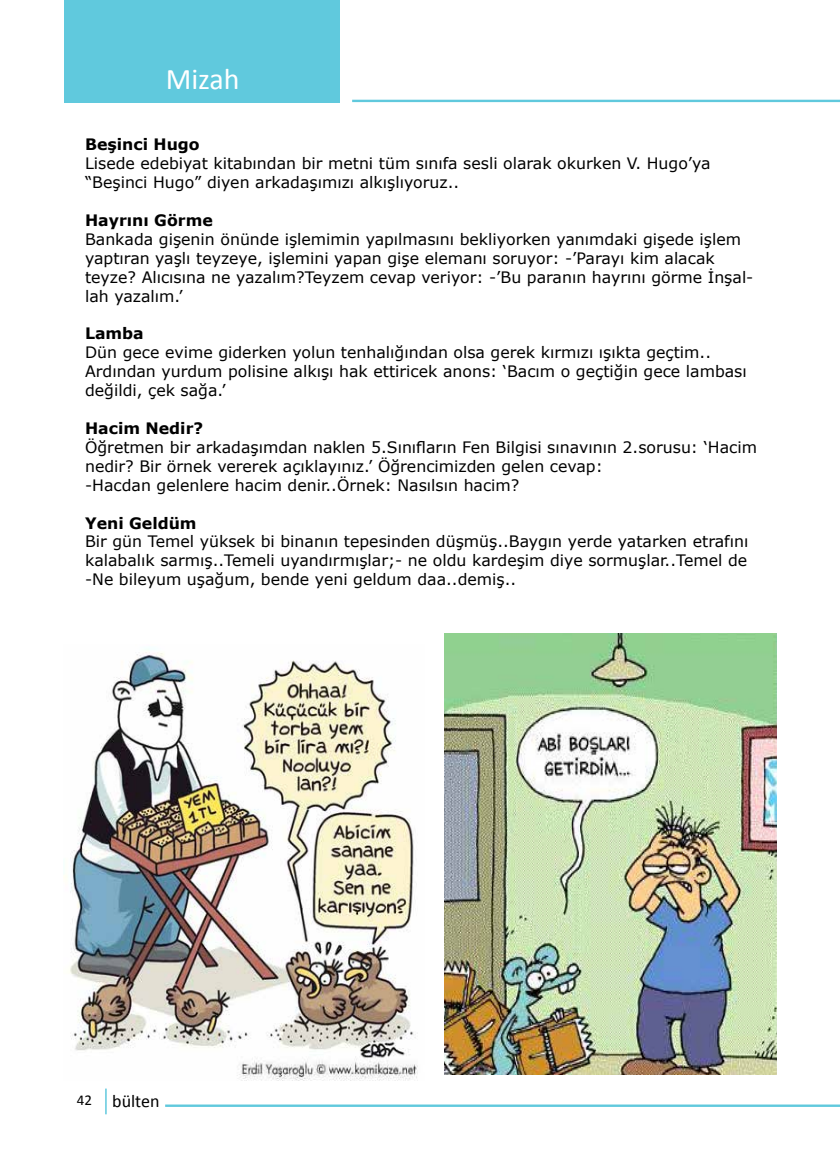
<style>
.page{position:relative;width:840px;height:1170px;background:#fff}
.page>*{position:absolute;margin:0;border:0;box-sizing:border-box;transform-origin:0 0}
.t1{font:30px "Calibri";color:#fff}
.t2{font:18px "Calibri";color:#000}
.t3{font:15.75px/18.9px "Verdana";color:#000}
.t4{font:700 15.75px "Verdana";color:#000}
.s1{font-size:15px}
</style>
<div class="page">
<hr style="left:352px;top:100px;width:488px;height:2px;background:#60c9dd">
<hr style="left:165px;top:1104px;width:675px;height:2px;background:#60c9dd">
<div style="left:64px;top:0;width:276px;height:102px;background:#60c9dd"></div>
<hr style="left:105px;top:1088px;width:2px;height:26px;background:#60c9dd">
<img style="left:64px;top:648px;width:354px;height:432px">
<img style="left:445px;top:634px;width:331px;height:440px">
<h1 class="t1" style="left:166px;top:61px;width:76px">Mizah</h1>
<p class="t4" style="left:85px;top:134px;width:116px">Beşinci Hugo</p>
<p class="t3" style="left:85px;top:153px;width:627px">Lisede edebiyat kitabından bir metni tüm sınıfa sesli olarak okurken V. Hugo’ya “Beşinci Hugo” diyen arkadaşımızı alkışlıyoruz..</p>
<p class="t4" style="left:85px;top:210px;width:129px">Hayrını Görme</p>
<p class="t3" style="left:85px;top:229px;width:670px">Bankada gişenin önünde işlemimin yapılmasını bekliyorken yanımdaki gişede işlem yaptıran yaşlı teyzeye, işlemini yapan gişe elemanı soruyor: -’Parayı kim alacak teyze? Alıcısına ne yazalım?Teyzem cevap veriyor: -’Bu paranın hayrını görme İnşal&shy;lah yazalım.’</p>
<p class="t4" style="left:85px;top:323px;width:60px">Lamba</p>
<p class="t3" style="left:85px;top:342px;width:663px">Dün gece evime giderken yolun tenhalığından olsa gerek kırmızı ışıkta geçtim..<br>Ardından yurdum polisine alkışı hak ettiricek anons: ‘Bacım o geçtiğin gece lambası değildi, çek sağa.’</p>
<p class="t4" style="left:85px;top:418px;width:120px">Hacim Nedir?</p>
<p class="t3" style="left:85px;top:437px;width:673px">Öğretmen bir arkadaşımdan naklen 5.Sınıfların Fen Bilgisi sınavının 2.sorusu: ‘Hacim nedir? Bir örnek vererek açıklayınız.’ Öğrencimizden gelen cevap:<br>-Hacdan gelenlere hacim denir..Örnek: Nasılsın hacim?</p>
<p class="t4" style="left:85px;top:512px;width:113px">Yeni Geldüm</p>
<p class="t3" style="left:85px;top:531px;width:665px;text-align:justify">Bir gün Temel yüksek bi binanın tepesinden düşmüş..Baygın yerde yatarken etrafını kalabalık sarmış..Temeli uyandırmışlar;- ne oldu kardeşim diye sormuşlar..Temel de -Ne bileyum uşağum, bende yeni geldum daa..demiş..</p>
<p class="t2" style="left:77px;top:1089px;width:84px"><span class="s1">42</span> bülten</p>
</div>
